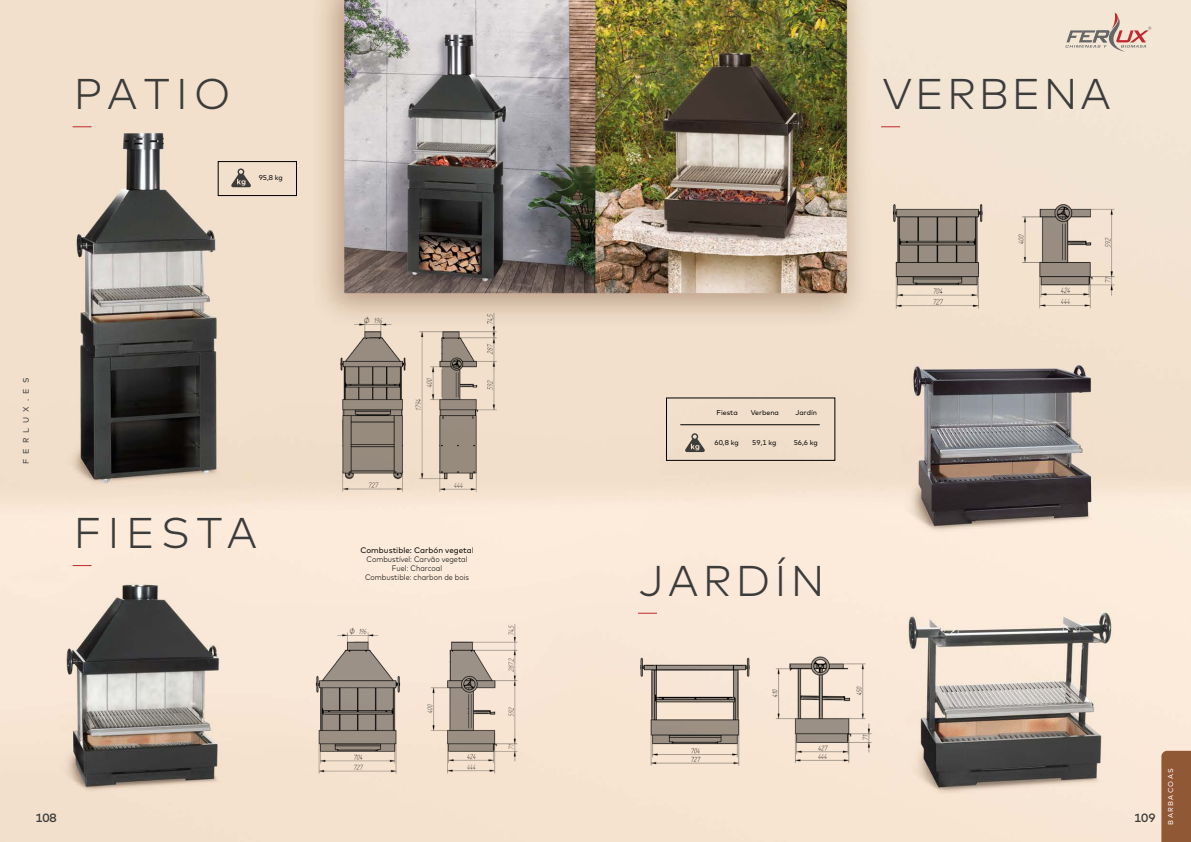
<style>
.page{position:relative;width:1191px;height:842px;background:#fff}
.page>*{position:absolute;margin:0;border:0;box-sizing:border-box;transform-origin:0 0}
.t1{font:300 43px "Mark";letter-spacing:.1em;color:#3c3c3b}
.t2{font:300 43px "Mark";letter-spacing:.07em;color:#3c3c3b}
.t3{font:500 12px "Mark";letter-spacing:-.015em;color:#3c3c3b}
.t4{font:300 8px/9px "Mark";color:#000;text-align:center;scale:.91 1}
.t5{font:8px "Mark";letter-spacing:.64em;color:#3c3c3b}
.t6{font:7px "Mark";color:#000}
.t7{font:7px "Mark";letter-spacing:.2em;color:#fff}
.s1{font-weight:400}
</style>
<div class="page">
<img style="left:0;top:0;width:1191px;height:842px">
<div style="left:1161px;top:751px;width:30px;height:91px;background:#915835"></div>
<svg style="left:1065px;top:13px;width:86px;height:39px;background:#dcc9bb"></svg>
<svg style="left:73px;top:126px;width:19px;height:1px"></svg>
<svg style="left:73px;top:565px;width:19px;height:1px"></svg>
<img style="left:309px;top:624px;width:215px;height:155px">
<svg style="left:881px;top:126px;width:19px;height:1px"></svg>
<svg style="left:638px;top:613px;width:19px;height:1px"></svg>
<hr style="left:680px;top:425px;width:139px;height:1px;background:#000">
<img style="left:880px;top:192px;width:244px;height:128px">
<img style="left:632px;top:651px;width:247px;height:119px">
<div style="left:218px;top:161px;width:79px;height:35px;border:1px solid #000"></div>
<img style="left:331px;top:311px;width:172px;height:187px">
<svg style="left:231px;top:168px;width:20px;height:19px"></svg>
<svg style="left:685px;top:433px;width:20px;height:19px"></svg>
<h1 class="t1" style="left:74px;top:69px;width:158px">PATIO</h1>
<p class="t6" style="left:259px;top:174px;width:26px">95,8 kg</p>
<p class="t5" style="left:21px;top:464px;width:88px;rotate:-90deg">FERLUX.ES</p>
<h1 class="t1" style="left:74px;top:508px;width:185px">FIESTA</h1>
<p class="t4" style="left:360px;top:546px;width:126px"><span class="s1">Combustible: Carbón vegeta</span>l<br>Combustível: Carvão vegetal<br>Fuel: Charcoal<br>Combustible: charbon de bois</p>
<h2 class="t3" style="left:35px;top:811px;width:23px">108</h2>
<h1 class="t2" style="left:882px;top:69px;width:230px">VERBENA</h1>
<p class="t6" style="left:716px;top:409px;width:23px">Fiesta</p>
<p class="t6" style="left:751px;top:409px;width:30px">Verbena</p>
<p class="t6" style="left:795px;top:409px;width:23px">Jardín</p>
<p class="t6" style="left:714px;top:439px;width:26px">60,8 kg</p>
<p class="t6" style="left:752px;top:439px;width:26px">59,1 kg</p>
<p class="t6" style="left:793px;top:439px;width:26px">56,6 kg</p>
<h1 class="t1" style="left:639px;top:555px;width:187px">JARDÍN</h1>
<h2 class="t3" style="left:1134px;top:811px;width:23px">109</h2>
<p class="t7" style="left:1166px;top:825px;width:58px;rotate:-90deg">BARBACOAS</p>
</div>
